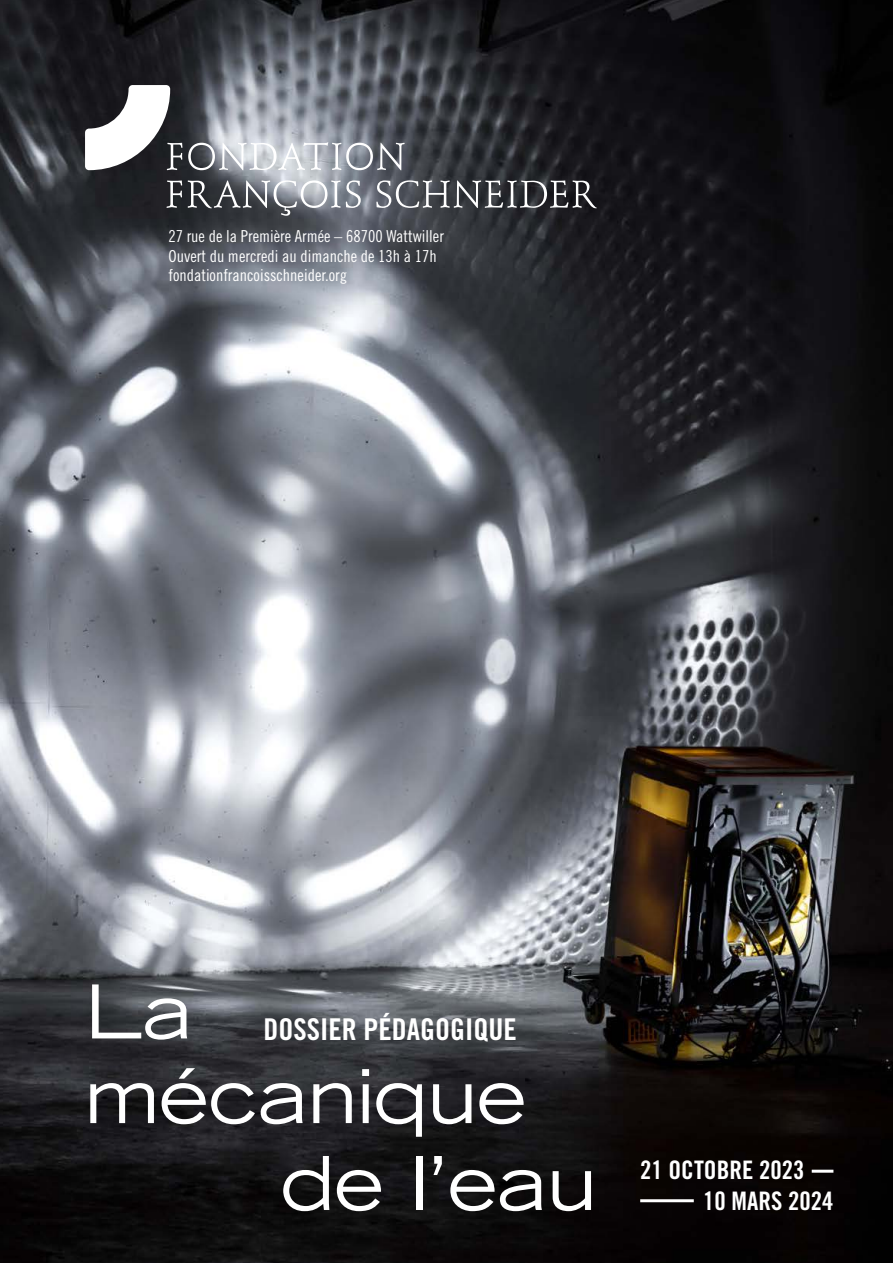
<style>
.page{position:relative;width:893px;height:1263px;background:#fff}
.page>*{position:absolute;margin:0;border:0;box-sizing:border-box;transform-origin:0 0}
.t1{font:expanded 74.25px "Trade Gothic LT Std";color:#fff}
.t2{font:30px "Trade Gothic LT Std Bd Cn 20";color:#fff}
.t3{font:25.5px/31.2px "Trade Gothic LT Std Bd Cn 20";color:#fff}
.t4{font:16.5px/19.8px "Trade Gothic LT Std Cn 18";color:#fff}
</style>
<div class="page">
<img style="left:0;top:0;width:893px;height:1263px">
<hr style="left:640px;top:1199px;width:54px;height:3px;background:#fff">
<hr style="left:812px;top:1170px;width:21px;height:3px;background:#fff">
<svg style="left:188px;top:142px;width:217px;height:28px"></svg>
<svg style="left:167px;top:180px;width:15px;height:28px"></svg>
<svg style="left:188px;top:180px;width:152px;height:36px;background:#787b81"></svg>
<svg style="left:346px;top:180px;width:15px;height:28px"></svg>
<svg style="left:376px;top:180px;width:221px;height:28px;background:#606267"></svg>
<svg style="left:85px;top:85px;width:97px;height:85px"></svg>
<p class="t4" style="left:168px;top:226px;width:277px">27 rue de la Première Armée – 68700 Wattwiller<br>Ouvert du mercredi au dimanche de 13h à 17h fondationfrancoisschneider.org</p>
<h1 class="t1" style="left:85px;top:963px;width:109px">La</h1>
<h1 class="t1" style="left:85px;top:1047px;width:443px">mécanique</h1>
<h1 class="t1" style="left:281px;top:1134px;width:317px">de l’eau</h1>
<h2 class="t2" style="left:264px;top:1011px;width:255px">DOSSIER PÉDAGOGIQUE</h2>
<h3 class="t3" style="left:703px;top:1154px;width:132px;text-indent:-63px">21 OCTOBRE 2023<br>10 MARS 2024</h3>
</div>
